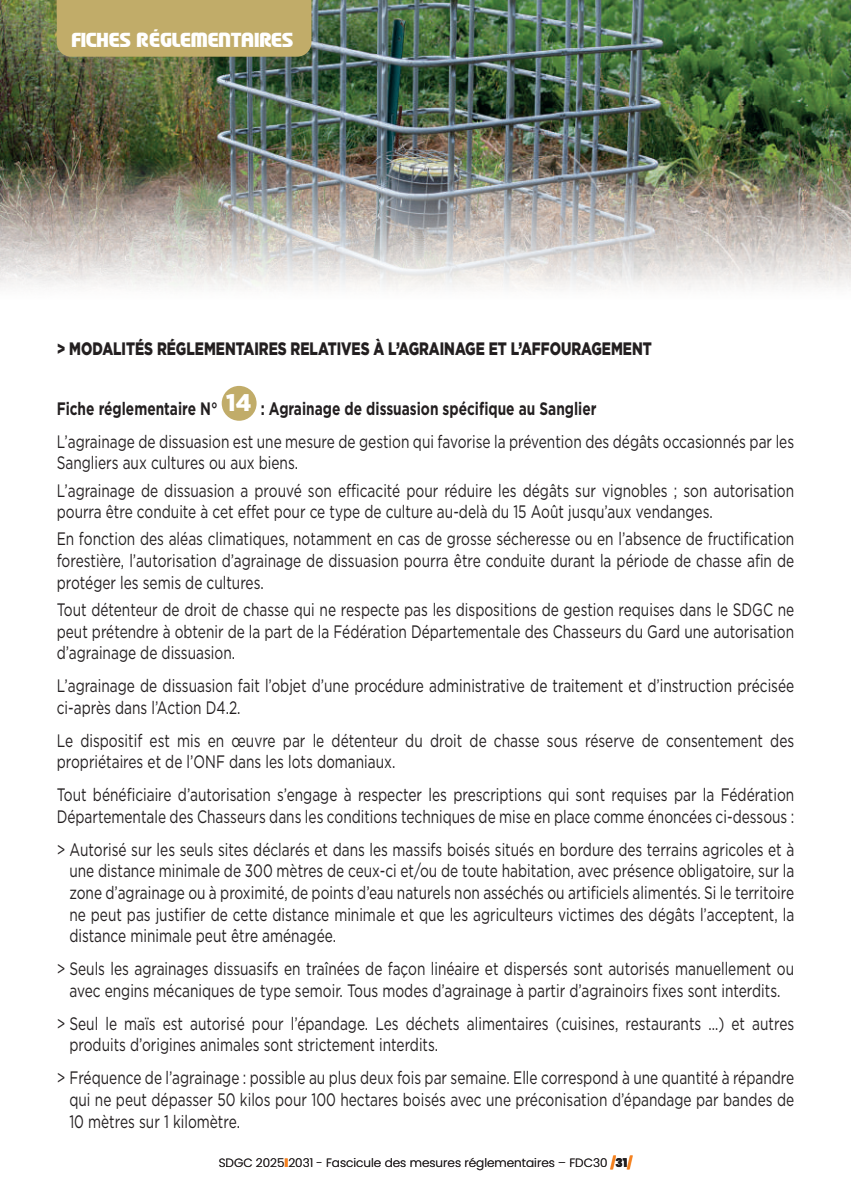
<style>
.page{position:relative;width:851px;height:1191px;background:#fff}
.page>*{position:absolute;margin:0;border:0;box-sizing:border-box;transform-origin:0 0}
.t1{font:18px/21.6px "Gotham";color:#231f20;scale:.76 1}
.t2{font:900 18px "Gotham";color:#231f20;scale:.76 1}
.t3{font:900 18px "Prosper";letter-spacing:-.025em;color:#fff}
.t4{font:300 12px "Poppins";color:#231f20}
.s1{font-weight:700}
.s2{font-weight:900;color:#f58220}
.s3{font-weight:800}
</style>
<div class="page">
<img style="left:0;top:0;width:850px;height:290px">
<div style="left:222px;top:386px;width:34px;height:35px;background:#c1ac69;border-radius:50%"></div>
<div style="left:57px;top:0;width:254px;height:57px;background:#c1ac69"></div>
<p class="t3" style="left:72px;top:27px;width:223px">FICHES RÉGLEMENTAIRES</p>
<p class="t2" style="left:57px;top:336px;width:784px">&gt; MODALITÉS RÉGLEMENTAIRES RELATIVES À L’AGRAINAGE ET L’AFFOURAGEMENT</p>
<p class="t1" style="left:57px;top:391px;width:971px;line-height:33px"><span class="s1">Fiche réglementaire N°</span> <sup>14</sup> <span class="s1">: Agrainage de dissuasion spécifique au Sanglier<br></span>L’agrainage de dissuasion est une mesure de gestion qui favorise la prévention des dégâts occasionnés par les</p>
<p class="t1" style="left:57px;top:449px;width:971px;line-height:27.2px">Sangliers aux cultures ou aux biens.<br>L’agrainage de dissuasion a prouvé son efficacité pour réduire les dégâts sur vignobles ; son autorisation</p>
<p class="t1" style="left:57px;top:498px;width:971px;line-height:27.2px">pourra être conduite à cet effet pour ce type de culture au-delà du 15 Août jusqu’aux vendanges.<br>En fonction des aléas climatiques, notamment en cas de grosse sécheresse ou en l’absence de fructification</p>
<p class="t1" style="left:57px;top:549px;width:971px">forestière, l’autorisation d’agrainage de dissuasion pourra être conduite durant la période de chasse afin de protéger les semis de cultures.</p>
<p class="t1" style="left:57px;top:598px;width:971px;text-align:justify">Tout détenteur de droit de chasse qui ne respecte pas les dispositions de gestion requises dans le SDGC ne peut prétendre à obtenir de la part de la Fédération Départementale des Chasseurs du Gard une autorisation d’agrainage de dissuasion.</p>
<p class="t1" style="left:57px;top:674px;width:971px">L’agrainage de dissuasion fait l’objet d’une procédure administrative de traitement et d’instruction précisée ci-après dans l’Action D4.2.</p>
<p class="t1" style="left:57px;top:729px;width:971px">Le dispositif est mis en œuvre par le détenteur du droit de chasse sous réserve de consentement des propriétaires et de l’ONF dans les lots domaniaux.</p>
<p class="t1" style="left:57px;top:783px;width:971px">Tout bénéficiaire d’autorisation s’engage à respecter les prescriptions qui sont requises par la Fédération<br>Départementale des Chasseurs dans les conditions techniques de mise en place comme énoncées ci-dessous :</p>
<p class="t1" style="left:69px;top:838px;width:955px;text-align:justify;text-indent:-13px">&gt; Autorisé sur les seuls sites déclarés et dans les massifs boisés situés en bordure des terrains agricoles et à une distance minimale de 300 mètres de ceux-ci et/ou de toute habitation, avec présence obligatoire, sur la zone d’agrainage ou à proximité, de points d’eau naturels non asséchés ou artificiels alimentés. Si le territoire ne peut pas justifier de cette distance minimale et que les agriculteurs victimes des dégâts l’acceptent, la distance minimale peut être aménagée.</p>
<p class="t1" style="left:57px;top:957px;width:971px;text-align:center">&gt; Seuls les agrainages dissuasifs en traînées de façon linéaire et dispersés sont autorisés manuellement ou avec engins mécaniques de type semoir. Tous modes d’agrainage à partir d’agrainoirs fixes sont interdits.</p>
<p class="t1" style="left:69px;top:1012px;width:955px;text-indent:-13px">&gt; Seul le maïs est autorisé pour l’épandage. Les déchets alimentaires (cuisines, restaurants …) et autres produits d’origines animales sont strictement interdits.</p>
<p class="t1" style="left:69px;top:1066px;width:955px;text-align:justify;text-indent:-13px">&gt; Fréquence de l’agrainage : possible au plus deux fois par semaine. Elle correspond à une quantité à répandre qui ne peut dépasser 50 kilos pour 100 hectares boisés avec une préconisation d’épandage par bandes de 10 mètres sur 1 kilomètre.</p>
<p class="t4" style="left:219px;top:1155px;width:415px">SDGC 2025<span class="s2">I</span>2031 - Fascicule des mesures réglementaires – FDC30 <span class="s2">/</span><span class="s3">31</span><span class="s2">/</span></p>
</div>
